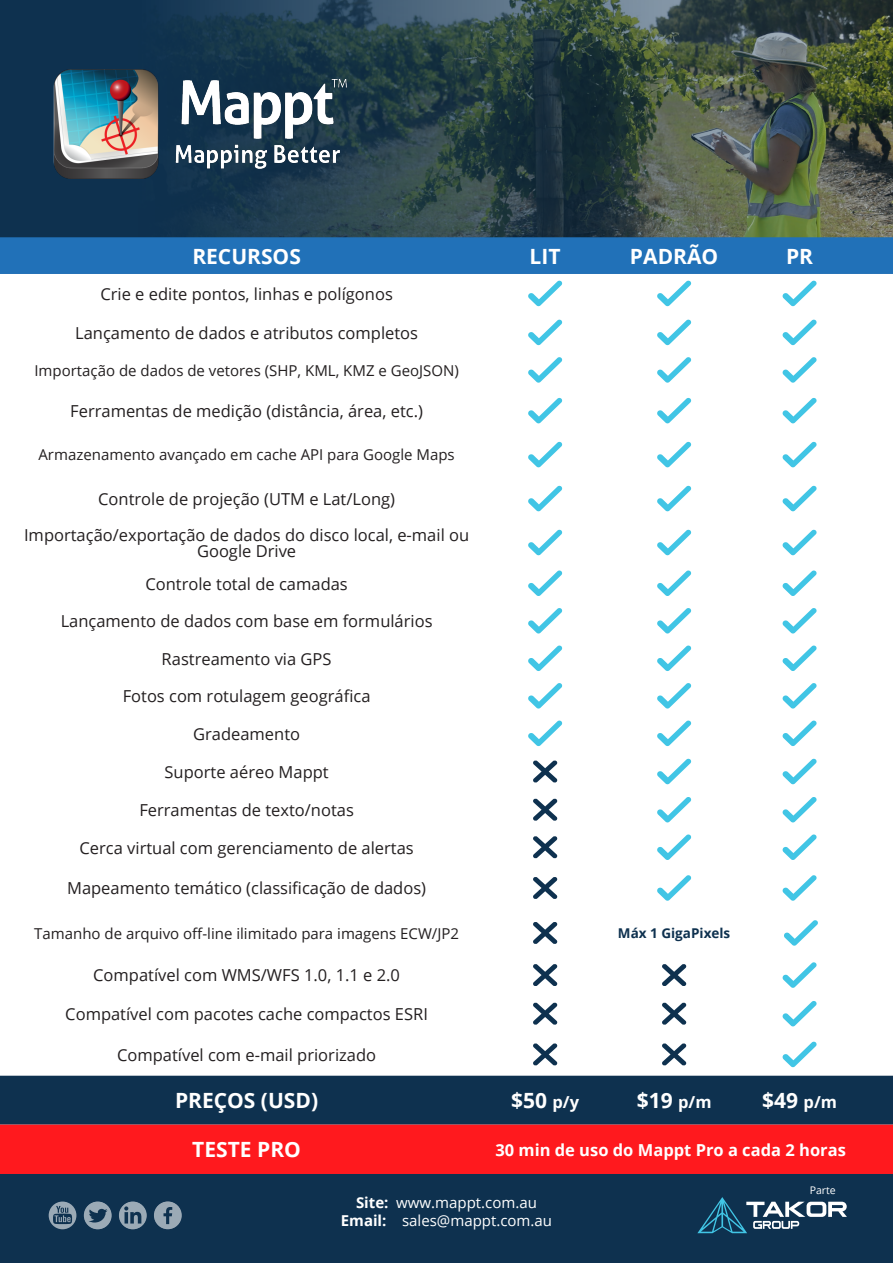
<style>
.page{position:relative;width:893px;height:1263px;background:#fff}
.page>*{position:absolute;margin:0;border:0;box-sizing:border-box;transform-origin:0 0}
.t1{font:700 21px "Open Sans";color:#fff}
.t2{font:16.5px/16.5px "Open Sans";color:#231f20;text-align:center}
.t3{font:700 16.5px "Open Sans";color:#fff}
.t4{font:15px "Open Sans";color:#231f20}
.t5{font:15px "Open Sans";color:#fff}
.t6{font:700 13.5px "Open Sans";color:#0e314f}
.t7{font:10.5px "Open Sans";color:#fff}
.s1{font-size:16.5px}
.s2{font-weight:700}
</style>
<div class="page">
<img style="left:0;top:0;width:893px;height:237px">
<img style="left:54px;top:70px;width:294px;height:108px">
<div style="left:0;top:1174px;width:893px;height:89px;background:#0e314f"></div>
<svg style="left:49px;top:1201px;width:27px;height:28px"></svg>
<svg style="left:53px;top:1206px;width:19px;height:18px"></svg>
<svg style="left:84px;top:1201px;width:28px;height:28px"></svg>
<svg style="left:89px;top:1209px;width:19px;height:13px"></svg>
<svg style="left:119px;top:1201px;width:28px;height:28px"></svg>
<svg style="left:124px;top:1206px;width:17px;height:17px"></svg>
<svg style="left:697px;top:1197px;width:150px;height:36px"></svg>
<svg style="left:154px;top:1201px;width:28px;height:28px"></svg>
<svg style="left:163px;top:1207px;width:9px;height:17px"></svg>
<div style="left:0;top:237px;width:893px;height:37px;background:#2171b8"></div>
<svg style="left:0;top:1076px;width:893px;height:98px;background:#872536"></svg>
<svg style="left:528px;top:280px;width:34px;height:26px"></svg>
<svg style="left:657px;top:280px;width:34px;height:26px"></svg>
<svg style="left:782px;top:280px;width:35px;height:26px"></svg>
<svg style="left:528px;top:319px;width:34px;height:26px"></svg>
<svg style="left:657px;top:319px;width:34px;height:26px"></svg>
<svg style="left:782px;top:319px;width:35px;height:26px"></svg>
<svg style="left:528px;top:357px;width:34px;height:26px"></svg>
<svg style="left:657px;top:357px;width:34px;height:26px"></svg>
<svg style="left:782px;top:357px;width:35px;height:26px"></svg>
<svg style="left:528px;top:398px;width:34px;height:26px"></svg>
<svg style="left:657px;top:398px;width:34px;height:26px"></svg>
<svg style="left:782px;top:398px;width:35px;height:26px"></svg>
<svg style="left:528px;top:442px;width:34px;height:26px"></svg>
<svg style="left:657px;top:442px;width:34px;height:26px"></svg>
<svg style="left:782px;top:442px;width:35px;height:26px"></svg>
<svg style="left:528px;top:485px;width:34px;height:27px"></svg>
<svg style="left:657px;top:485px;width:34px;height:27px"></svg>
<svg style="left:782px;top:485px;width:35px;height:27px"></svg>
<svg style="left:528px;top:529px;width:34px;height:26px"></svg>
<svg style="left:657px;top:529px;width:34px;height:26px"></svg>
<svg style="left:782px;top:529px;width:35px;height:26px"></svg>
<svg style="left:528px;top:570px;width:34px;height:26px"></svg>
<svg style="left:657px;top:570px;width:34px;height:26px"></svg>
<svg style="left:782px;top:570px;width:35px;height:26px"></svg>
<svg style="left:528px;top:608px;width:34px;height:26px"></svg>
<svg style="left:657px;top:608px;width:34px;height:26px"></svg>
<svg style="left:782px;top:608px;width:35px;height:26px"></svg>
<svg style="left:528px;top:645px;width:34px;height:26px"></svg>
<svg style="left:657px;top:645px;width:34px;height:26px"></svg>
<svg style="left:782px;top:645px;width:35px;height:26px"></svg>
<svg style="left:528px;top:683px;width:34px;height:26px"></svg>
<svg style="left:657px;top:683px;width:34px;height:26px"></svg>
<svg style="left:782px;top:683px;width:35px;height:26px"></svg>
<svg style="left:528px;top:720px;width:34px;height:26px"></svg>
<svg style="left:657px;top:720px;width:34px;height:26px"></svg>
<svg style="left:782px;top:720px;width:35px;height:26px"></svg>
<svg style="left:533px;top:760px;width:24px;height:23px"></svg>
<svg style="left:657px;top:758px;width:34px;height:26px"></svg>
<svg style="left:782px;top:758px;width:35px;height:26px"></svg>
<svg style="left:533px;top:798px;width:24px;height:23px"></svg>
<svg style="left:657px;top:797px;width:34px;height:26px"></svg>
<svg style="left:782px;top:797px;width:35px;height:26px"></svg>
<svg style="left:533px;top:836px;width:24px;height:22px"></svg>
<svg style="left:657px;top:834px;width:34px;height:26px"></svg>
<svg style="left:782px;top:834px;width:35px;height:26px"></svg>
<svg style="left:533px;top:877px;width:24px;height:22px"></svg>
<svg style="left:657px;top:875px;width:34px;height:26px"></svg>
<svg style="left:782px;top:875px;width:35px;height:26px"></svg>
<svg style="left:533px;top:922px;width:24px;height:22px"></svg>
<svg style="left:784px;top:920px;width:34px;height:26px"></svg>
<svg style="left:533px;top:964px;width:24px;height:22px"></svg>
<svg style="left:662px;top:964px;width:24px;height:22px"></svg>
<svg style="left:782px;top:962px;width:35px;height:26px"></svg>
<svg style="left:533px;top:1002px;width:24px;height:23px"></svg>
<svg style="left:662px;top:1002px;width:24px;height:23px"></svg>
<svg style="left:782px;top:1001px;width:35px;height:26px"></svg>
<svg style="left:533px;top:1043px;width:24px;height:23px"></svg>
<svg style="left:662px;top:1043px;width:24px;height:23px"></svg>
<svg style="left:782px;top:1041px;width:35px;height:26px"></svg>
<p class="t1" style="left:192px;top:241px;width:110px">RECURSOS</p>
<p class="t1" style="left:530px;top:241px;width:32px">LIT</p>
<p class="t1" style="left:630px;top:241px;width:90px">PADRÃO</p>
<p class="t1" style="left:786px;top:241px;width:29px">PR</p>
<p class="t2" style="left:100px;top:285px;width:294px">Crie e edite pontos, linhas e polígonos</p>
<p class="t2" style="left:75px;top:324px;width:344px">Lançamento de dados e atributos completos</p>
<p class="t4" style="left:34px;top:360px;width:426px">Importação de dados de vetores (SHP, KML, KMZ e GeoJSON)</p>
<p class="t2" style="left:70px;top:402px;width:354px">Ferramentas de medição (distância, área, etc.)</p>
<p class="t4" style="left:38px;top:445px;width:418px">Armazenamento avançado em cache API para Google Maps</p>
<p class="t2" style="left:98px;top:490px;width:298px">Controle de projeção (UTM e Lat/Long)</p>
<p class="t2" style="left:24px;top:526px;width:447px">Importação/exportação de dados do disco local, e-mail ou<br>Google Drive</p>
<p class="t2" style="left:145px;top:575px;width:204px">Controle total de camadas</p>
<p class="t2" style="left:61px;top:612px;width:373px">Lançamento de dados com base em formulários</p>
<p class="t2" style="left:162px;top:650px;width:171px">Rastreamento via GPS</p>
<p class="t2" style="left:123px;top:687px;width:249px">Fotos com rotulagem geográfica</p>
<p class="t2" style="left:193px;top:725px;width:108px">Gradeamento</p>
<p class="t2" style="left:165px;top:763px;width:166px">Suporte aéreo Mappt</p>
<p class="t2" style="left:139px;top:801px;width:216px">Ferramentas de texto/notas</p>
<p class="t2" style="left:79px;top:839px;width:336px">Cerca virtual com gerenciamento de alertas</p>
<p class="t2" style="left:67px;top:880px;width:361px">Mapeamento temático (classificação de dados)</p>
<p class="t4" style="left:34px;top:923px;width:426px">Tamanho de arquivo off-line ilimitado para imagens ECW/JP2</p>
<p class="t6" style="left:618px;top:924px;width:114px">Máx 1 GigaPixels</p>
<p class="t2" style="left:93px;top:967px;width:308px">Compatível com WMS/WFS 1.0, 1.1 e 2.0</p>
<p class="t2" style="left:65px;top:1005px;width:364px">Compatível com pacotes cache compactos ESRI</p>
<p class="t2" style="left:117px;top:1046px;width:261px">Compatível com e-mail priorizado</p>
<p class="t1" style="left:175px;top:1086px;width:145px">PREÇOS (USD)</p>
<p class="t1" style="left:511px;top:1086px;width:70px">$50 <span class="s1">p/y</span></p>
<p class="t1" style="left:637px;top:1086px;width:76px">$19 <span class="s1">p/m</span></p>
<p class="t1" style="left:762px;top:1086px;width:76px">$49 <span class="s1">p/m</span></p>
<p class="t1" style="left:192px;top:1135px;width:110px">TESTE PRO</p>
<p class="t3" style="left:495px;top:1138px;width:352px">30 min de uso do Mappt Pro a cada 2 horas</p>
<p class="t5" style="left:356px;top:1192px;width:182px"><span class="s2">Site:</span> www.mappt.com.au</p>
<p class="t5" style="left:341px;top:1210px;width:213px"><span class="s2">Email:</span> sales@mappt.com.au</p>
<p class="t7" style="left:810px;top:1183px;width:28px">Parte</p>
</div>
